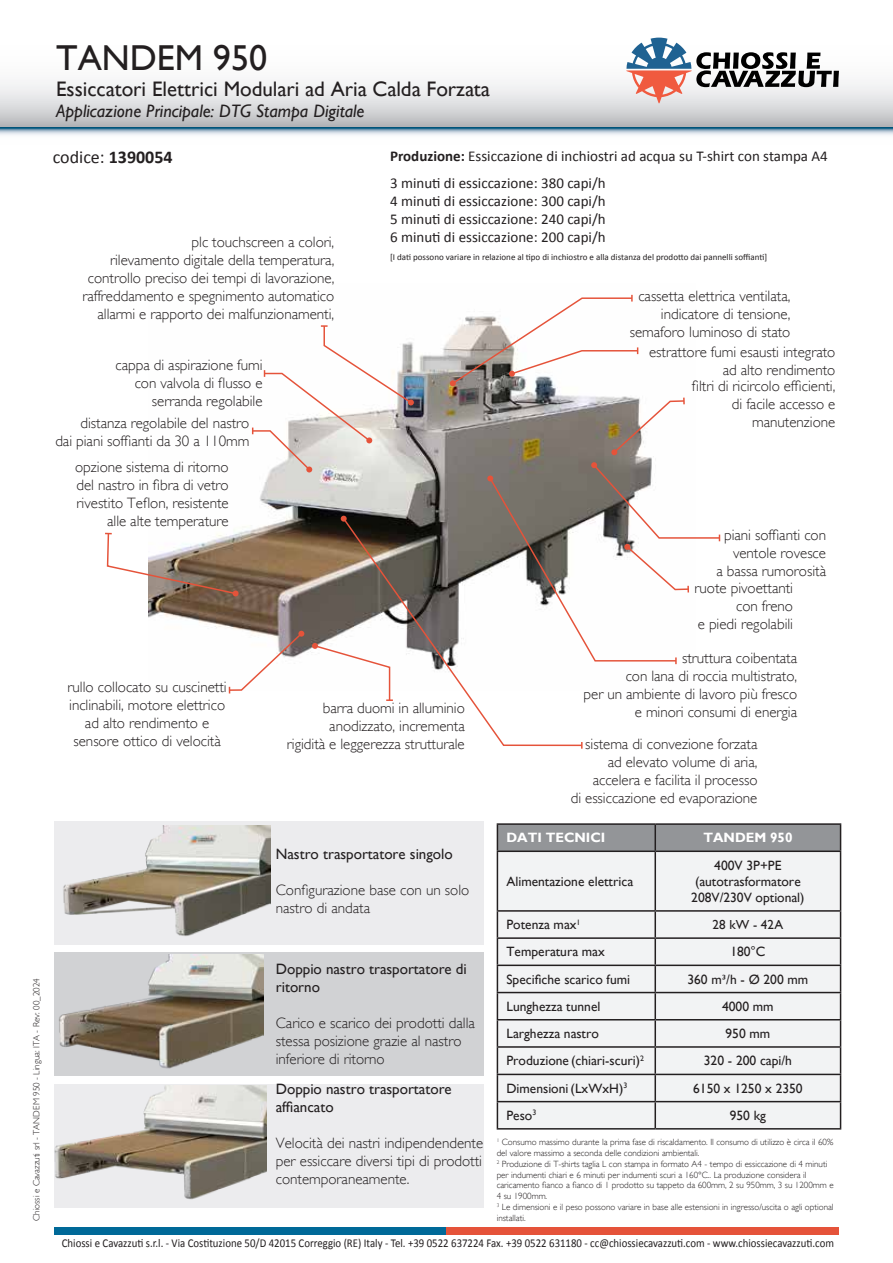
<style>
.page{position:relative;width:893px;height:1263px;background:#fff}
.page>*{position:absolute;margin:0;border:0;box-sizing:border-box;transform-origin:0 0}
.t1{font:36px "Gill Sans";color:#231f20}
.t2{font:21px "Gill Sans";color:#231f20}
.t3{font:italic 18px "Gill Sans";color:#231f20}
.t4{font:18px "Calibri";color:#231f20}
.t5{font:300 15px/18px "Gill Sans";color:#231f20;text-align:right}
.t6{font:15px/18px "Calibri";color:#231f20}
.t7{font:15px/18px "Gill Sans";color:#231f20}
.t8{font:13.5px/16.2px "Gill Sans";color:#231f20;text-align:center}
.t9{font:700 13.5px "Gill Sans";color:#fff}
.t10{font:13.05px "Gill Sans";letter-spacing:.01em;color:#231f20}
.t11{font:12px "Calibri";color:#231f20;scale:.9 1}
.t12{font:300 9px/10.8px "Gill Sans";color:#231f20}
.t13{font:9px "Calibri";color:#231f20}
.s1{font-weight:700}
</style>
<div class="page">
<svg style="left:0;top:37px;width:893px;height:91px"></svg>
<svg style="left:0;top:128px;width:893px;height:7px;background:#a5bece"></svg>
<svg style="left:626px;top:38px;width:213px;height:65px"></svg>
<div style="left:54px;top:1227px;width:392px;height:7px;background:#006998"></div>
<div style="left:446px;top:1227px;width:393px;height:7px;background:#e5533a"></div>
<img style="left:149px;top:294px;width:536px;height:371px">
<svg style="left:251px;top:325px;width:163px;height:147px"></svg>
<svg style="left:611px;top:398px;width:74px;height:57px"></svg>
<svg style="left:450px;top:295px;width:189px;height:91px"></svg>
<svg style="left:342px;top:517px;width:241px;height:230px"></svg>
<svg style="left:341px;top:516px;width:6px;height:6px"></svg>
<svg style="left:581px;top:742px;width:2px;height:7px"></svg>
<svg style="left:487px;top:462px;width:234px;height:202px"></svg>
<svg style="left:312px;top:643px;width:81px;height:59px"></svg>
<svg style="left:228px;top:631px;width:76px;height:62px"></svg>
<svg style="left:105px;top:532px;width:134px;height:64px"></svg>
<svg style="left:54px;top:821px;width:429px;height:124px;background:#d7d6d4"></svg>
<svg style="left:54px;top:953px;width:429px;height:123px;background:#bcbab7"></svg>
<div style="left:498px;top:852px;width:342px;height:276px;background:#f2f3f4"></div>
<hr style="left:497px;top:823px;width:158px;height:2px;background:#231f20">
<hr style="left:655px;top:823px;width:186px;height:2px;background:#231f20">
<div style="left:497px;top:824px;width:344px;height:26px;background:#939598"></div>
<hr style="left:497px;top:850px;width:158px;height:2px;background:#231f20">
<hr style="left:497px;top:852px;width:1px;height:58px;background:#231f20">
<hr style="left:655px;top:850px;width:186px;height:2px;background:#231f20">
<hr style="left:654px;top:852px;width:2px;height:58px;background:#231f20">
<hr style="left:840px;top:852px;width:1px;height:58px;background:#231f20">
<hr style="left:497px;top:910px;width:158px;height:2px;background:#231f20">
<hr style="left:655px;top:910px;width:186px;height:2px;background:#231f20">
<hr style="left:654px;top:912px;width:2px;height:25px;background:#231f20">
<hr style="left:497px;top:937px;width:158px;height:2px;background:#231f20">
<hr style="left:655px;top:937px;width:186px;height:2px;background:#231f20">
<hr style="left:654px;top:939px;width:2px;height:25px;background:#231f20">
<hr style="left:497px;top:964px;width:158px;height:2px;background:#231f20">
<hr style="left:655px;top:964px;width:186px;height:2px;background:#231f20">
<hr style="left:654px;top:966px;width:2px;height:26px;background:#231f20">
<hr style="left:497px;top:992px;width:158px;height:1px;background:#231f20">
<hr style="left:655px;top:992px;width:186px;height:1px;background:#231f20">
<hr style="left:654px;top:993px;width:2px;height:26px;background:#231f20">
<hr style="left:497px;top:1019px;width:158px;height:1px;background:#231f20">
<hr style="left:655px;top:1019px;width:186px;height:1px;background:#231f20">
<hr style="left:654px;top:1020px;width:2px;height:26px;background:#231f20">
<hr style="left:497px;top:1046px;width:158px;height:2px;background:#231f20">
<hr style="left:655px;top:1046px;width:186px;height:2px;background:#231f20">
<hr style="left:654px;top:1048px;width:2px;height:26px;background:#231f20">
<hr style="left:497px;top:1074px;width:158px;height:1px;background:#231f20">
<hr style="left:655px;top:1074px;width:186px;height:1px;background:#231f20">
<hr style="left:654px;top:1075px;width:2px;height:26px;background:#231f20">
<hr style="left:497px;top:1101px;width:158px;height:1px;background:#231f20">
<svg style="left:497px;top:912px;width:1px;height:216px"></svg>
<hr style="left:655px;top:1101px;width:186px;height:1px;background:#231f20">
<hr style="left:654px;top:1102px;width:2px;height:26px;background:#231f20">
<svg style="left:840px;top:912px;width:1px;height:216px"></svg>
<hr style="left:497px;top:1128px;width:158px;height:1px;background:#231f20">
<hr style="left:655px;top:1128px;width:186px;height:1px;background:#231f20">
<div style="left:54px;top:1084px;width:429px;height:123px;background:#ececee"></div>
<img style="left:54px;top:1086px;width:213px;height:114px">
<p class="t12" style="left:31px;top:1221px;width:244px;rotate:-90deg">Chiossi e Cavazzuti srl - TANDEM 950 - Lingua: ITA - Rev: 00_2024</p>
<h1 class="t1" style="left:56px;top:37px;width:212px">TANDEM 950</h1>
<h2 class="t2" style="left:56px;top:76px;width:435px">Essiccatori Elettrici Modulari ad Aria Calda Forzata</h2>
<p class="t3" style="left:56px;top:101px;width:310px">Applicazione Principale: DTG Stampa Digitale</p>
<p class="t4" style="left:53px;top:145px;width:121px">codice: <span class="s1">1390054</span></p>
<p class="t5" style="left:82px;top:233px;width:253px">plc touchscreen a colori,<br>rilevamento digitale della temperatura, controllo preciso dei tempi di lavorazione, raffreddamento e spegnimento automatico allarmi e rapporto dei malfunzionamenti,</p>
<p class="t5" style="left:116px;top:356px;width:149px">cappa di aspirazione fumi con valvola di flusso e serranda regolabile</p>
<p class="t5" style="left:55px;top:414px;width:196px">distanza regolabile del nastro<br>dai piani soffianti da 30 a 110mm</p>
<p class="t5" style="left:75px;top:458px;width:155px">opzione sistema di ritorno del nastro in fibra di vetro rivestito Teflon, resistente alle alte temperature</p>
<p class="t6" style="left:390px;top:142px;width:439px;line-height:27px"><span class="s1">Produzione:</span> Essiccazione di inchiostri ad acqua su T-shirt con stampa A4<br>3 minuti di essiccazione: 380 capi/h</p>
<p class="t6" style="left:390px;top:192px;width:217px;text-align:justify">4 minuti di essiccazione: 300 capi/h 5 minuti di essiccazione: 240 capi/h 6 minuti di essiccazione: 200 capi/h</p>
<p class="t13" style="left:390px;top:251px;width:379px">[I dati possono variare in relazione al tipo di inchiostro e alla distanza del prodotto dai pannelli soffianti]</p>
<p class="t5" style="left:630px;top:287px;width:162px">cassetta elettrica ventilata, indicatore di tensione, semaforo luminoso di stato</p>
<p class="t5" style="left:649px;top:342px;width:188px">estrattore fumi esausti integrato ad alto rendimento</p>
<p class="t5" style="left:692px;top:377px;width:145px">filtri di ricircolo efficienti, di facile accesso e manutenzione</p>
<p class="t5" style="left:716px;top:526px;width:111px">piani soffianti con ventole rovesce<br>a bassa rumorosità</p>
<p class="t5" style="left:695px;top:579px;width:100px">ruote pivoettanti con freno<br>e piedi regolabili</p>
<p class="t5" style="left:68px;top:678px;width:161px;text-align:center">rullo collocato su cuscinetti inclinabili, motore elettrico ad alto rendimento e sensore ottico di velocità</p>
<p class="t5" style="left:287px;top:699px;width:179px">barra duomi in alluminio anodizzato, incrementa<br>rigidità e leggerezza strutturale</p>
<p class="t7" style="left:276px;top:845px;width:178px">Nastro trasportatore singolo</p>
<p class="t5" style="left:276px;top:881px;width:195px;text-align:left">Configurazione base con un solo nastro di andata</p>
<p class="t7" style="left:276px;top:960px;width:193px">Doppio nastro trasportatore di ritorno</p>
<p class="t5" style="left:276px;top:1014px;width:201px;text-align:left">Carico e scarico dei prodotti dalla stessa posizione grazie al nastro inferiore di ritorno</p>
<p class="t7" style="left:276px;top:1080px;width:177px">Doppio nastro trasportatore affiancato</p>
<p class="t5" style="left:276px;top:1134px;width:209px;text-align:justify">Velocità dei nastri indipendendente per essiccare diversi tipi di prodotti contemporaneamente.</p>
<p class="t5" style="left:584px;top:649px;width:215px">struttura coibentata<br>con lana di roccia multistrato,<br>per un ambiente di lavoro più fresco e minori consumi di energia</p>
<p class="t5" style="left:571px;top:734px;width:188px">sistema di convezione forzata ad elevato volume di aria, accelera e facilita il processo<br>di essiccazione ed evaporazione</p>
<p class="t9" style="left:506px;top:830px;width:100px">DATI TECNICI</p>
<p class="t9" style="left:703px;top:830px;width:91px">TANDEM 950</p>
<p class="t8" style="left:506px;top:873px;width:128px">Alimentazione elettrica</p>
<p class="t8" style="left:691px;top:857px;width:115px">400V 3P+PE (autotrasformatore<br>208V/230V optional)</p>
<p class="t8" style="left:506px;top:916px;width:76px">Potenza max<sup>1</sup></p>
<p class="t10" style="left:712px;top:917px;width:72px">28 kW - 42A</p>
<p class="t8" style="left:506px;top:944px;width:100px">Temperatura max</p>
<p class="t8" style="left:730px;top:944px;width:37px">180°C</p>
<p class="t8" style="left:506px;top:971px;width:125px">Specifiche scarico fumi</p>
<p class="t8" style="left:687px;top:971px;width:122px">360 m³/h - Ø 200 mm</p>
<p class="t8" style="left:506px;top:998px;width:96px">Lunghezza tunnel</p>
<p class="t8" style="left:722px;top:998px;width:53px">4000 mm</p>
<p class="t8" style="left:506px;top:1025px;width:94px">Larghezza nastro</p>
<p class="t8" style="left:725px;top:1025px;width:46px">950 mm</p>
<p class="t8" style="left:506px;top:1053px;width:139px">Produzione (chiari-scuri)<sup>2</sup></p>
<p class="t8" style="left:704px;top:1053px;width:90px">320 - 200 capi/h</p>
<p class="t8" style="left:506px;top:1080px;width:122px">Dimensioni (LxWxH)<sup>3</sup></p>
<p class="t8" style="left:693px;top:1080px;width:111px">6150 x 1250 x 2350</p>
<p class="t8" style="left:506px;top:1107px;width:31px">Peso<sup>3</sup></p>
<p class="t8" style="left:730px;top:1107px;width:38px">950 kg</p>
<p class="t12" style="left:497px;top:1137px;width:338px"><sup>1</sup> Consumo massimo durante la prima fase di riscaldamento. Il consumo di utilizzo è circa il 60% del valore massimo a seconda delle condizioni ambientali.<br><sup>2</sup> Produzione di T-shirts taglia L con stampa in formato A4 - tempo di essiccazione di 4 minuti per indumenti chiari e 6 minuti per indumenti scuri a 160°C.. La produzione considera il caricamento fianco a fianco di 1 prodotto su tappeto da 600mm, 2 su 950mm, 3 su 1200mm e 4 su 1900mm.<br><sup>3</sup> Le dimensioni e il peso possono variare in base alle estensioni in ingresso/uscita o agli optional installati.</p>
<p class="t11" style="left:62px;top:1235px;width:859px">Chiossi e Cavazzuti s.r.l. - Via Costituzione 50/D 42015 Correggio (RE) Italy - Tel. +39 0522 637224 Fax. +39 0522 631180 - cc@chiossiecavazzuti.com - www.chiossiecavazzuti.com</p>
</div>
